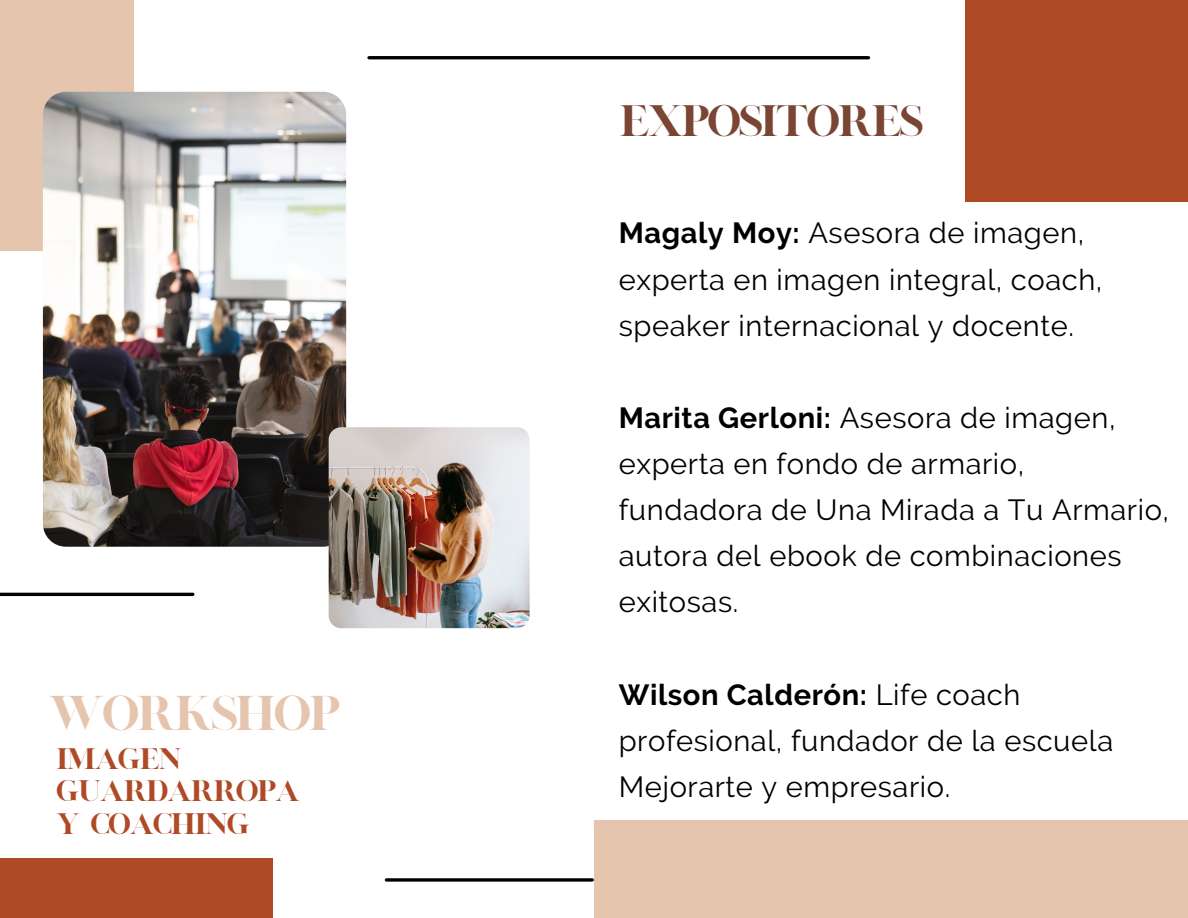
<style>
.page{position:relative;width:1188px;height:918px;background:#fff}
.page>*{position:absolute;margin:0;border:0;box-sizing:border-box;transform-origin:0 0}
.t1{font:39.6px "London";letter-spacing:-.1em;color:#e6c5af}
.t2{font:35.7px "London";letter-spacing:-.1em;color:#7a4533}
.t3{font:29.1px/46.2px "Raleway";letter-spacing:.02em;color:#000}
.t4{font:24px/32.7px "London";letter-spacing:-.1em;color:#af4a26}
.s1{font-weight:700}
</style>
<div class="page">
<hr style="left:369px;top:56px;width:500px;height:3px;background:#000">
<div style="left:0;top:0;width:134px;height:251px;background:#e6c5af"></div>
<img style="left:43px;top:92px;width:303px;height:455px;border-radius:23px">
<img style="left:329px;top:427px;width:201px;height:201px;border-radius:12px">
<hr style="left:0;top:593px;width:193px;height:3px;background:#000">
<svg style="left:386px;top:878px;width:206px;height:4px"></svg>
<div style="left:0;top:858px;width:273px;height:60px;background:#af4a26"></div>
<div style="left:594px;top:820px;width:594px;height:98px;background:#e6c5af"></div>
<div style="left:965px;top:0;width:223px;height:201px;background:#af4a26"></div>
<h1 class="t1" style="left:48px;top:686px;width:295px">WORKSHOP</h1>
<p class="t4" style="left:56px;top:745px;width:247px">IMAGEN<br>GUARDARROPA<br>Y COACHING</p>
<p class="t2" style="left:619px;top:96px;width:306px">EXPOSITORES</p>
<p class="t3" style="left:619px;top:210px;width:485px"><span class="s1">Magaly Moy:</span> Asesora de imagen, experta en imagen integral, coach, speaker internacional y docente.</p>
<p class="t3" style="left:619px;top:395px;width:552px"><span class="s1">Marita Gerloni:</span> Asesora de imagen, experta en fondo de armario, fundadora de Una Mirada a Tu Armario, autora del ebook de combinaciones exitosas.</p>
<p class="t3" style="left:619px;top:671px;width:496px"><span class="s1">Wilson Calderón:</span> Life coach profesional, fundador de la escuela<br>Mejorarte y empresario.</p>
</div>
